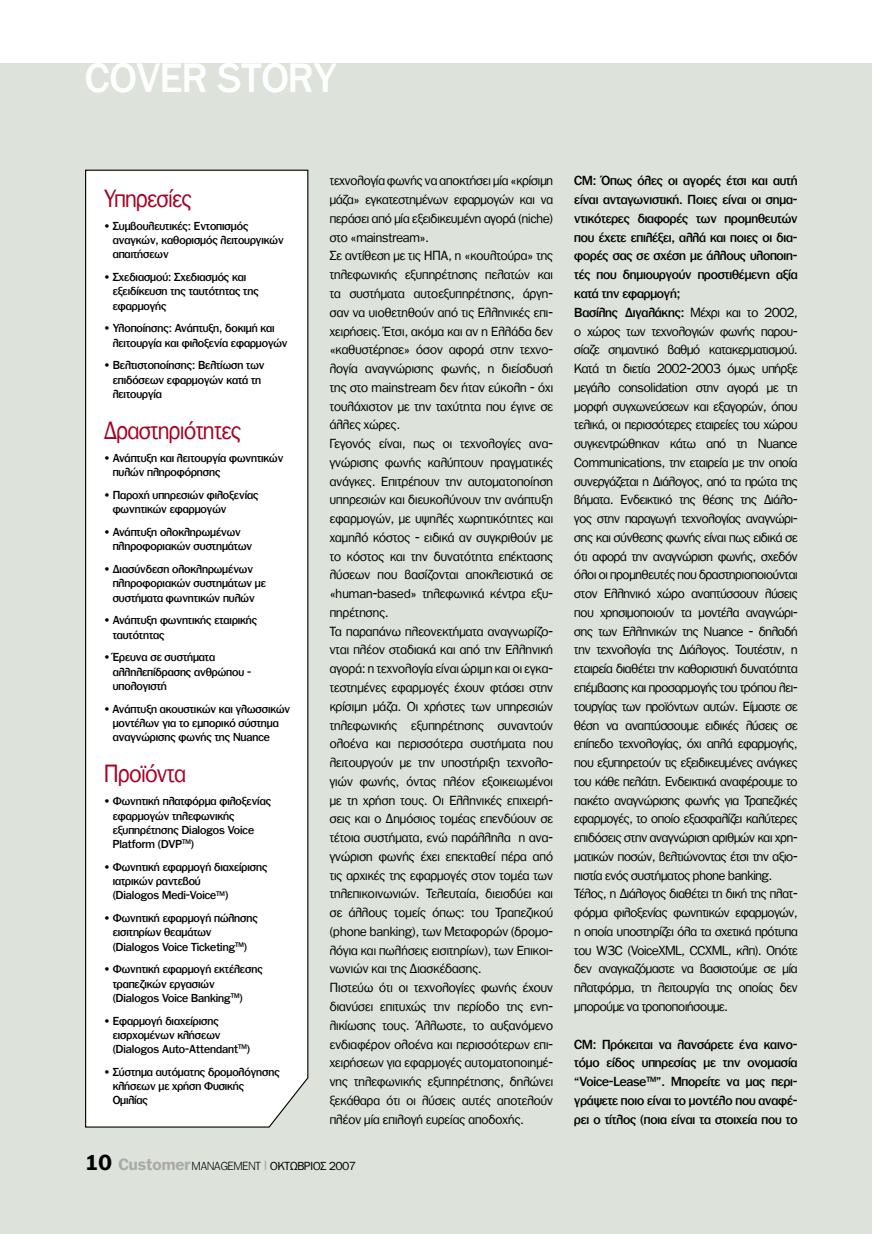
<style>
.page{position:relative;width:872px;height:1234px;background:#fff}
.page>*{position:absolute;margin:0;border:0;box-sizing:border-box;transform-origin:0 0}
.LEZANTES{font:500 39.6px "PF Franklin Gothic";color:#fff}
.C_BOX_TITLE{font:24px "PF Franklin Gothic";letter-spacing:-.005em;color:#a80023;scale:.92 1}
.t1{font:700 21px "PF Franklin Gothic";color:#000}
.C_TEXT{font:12.75px/18.8px "PF Franklin Gothic";letter-spacing:.01em;color:#000;text-align:justify}
.C_TEXT-2{font:500 12.75px/18.8px "PF Franklin Gothic";letter-spacing:-.01em;color:#000;text-align:justify}
.C_TEXT_BOX{font:500 11.25px/14.2px "PF Franklin Gothic";letter-spacing:-.005em;color:#000}
.t2{font:11.25px "PF Franklin Gothic";color:#000}
.s1{font-weight:700;font-size:21px}
.s2{font-weight:700;font-size:15.75px;color:#aaa}
.s3{font-weight:300}
.s4{font-weight:700;color:#aaa}
.s5{font-weight:500}
</style>
<div class="page">
<div style="left:0;top:64px;width:872px;height:1169px;background:#dde2db"></div>
<div style="left:85px;top:169px;width:224px;height:958px;background:#fff"></div>
<p class="LEZANTES" style="left:85px;top:55px;width:253px">COVER STORY</p>
<p class="C_BOX_TITLE" style="left:104px;top:185px;width:97px">Υπηρεσίες</p>
<p class="C_TEXT_BOX" style="left:113px;top:218px;width:172px;text-indent:-9px">• Συµβουλευτικές: Εντοπισµός αναγκών, καθορισµός λειτουργικών απαιτήσεων</p>
<p class="C_TEXT_BOX" style="left:113px;top:270px;width:148px;text-indent:-9px">• Σχεδιασµού: Σχεδιασµός και εξειδίκευση της ταυτότητας της εφαρµογής</p>
<p class="C_TEXT_BOX" style="left:113px;top:321px;width:176px;text-indent:-9px">• Υλοποίησης: Ανάπτυξη, δοκιµή και λειτουργία και φιλοξενία εφαρµογών</p>
<p class="C_TEXT_BOX" style="left:113px;top:358px;width:153px;text-indent:-9px">• Βελτιστοποίησης: Βελτίωση των επιδόσεων εφαρµογών κατά τη λειτουργία</p>
<p class="C_BOX_TITLE" style="left:104px;top:417px;width:150px">Δραστηριότητες</p>
<p class="C_TEXT_BOX" style="left:113px;top:450px;width:172px;text-indent:-9px">• Ανάπτυξη και λειτουργία φωνητικών πυλών πληροφόρησης</p>
<p class="C_TEXT_BOX" style="left:113px;top:487px;width:147px;text-indent:-9px">• Παροχή υπηρεσιών φιλοξενίας φωνητικών εφαρµογών</p>
<p class="C_TEXT_BOX" style="left:113px;top:524px;width:141px;text-indent:-9px">• Ανάπτυξη ολοκληρωµένων πληροφοριακών συστηµάτων</p>
<p class="C_TEXT_BOX" style="left:113px;top:561px;width:155px;text-indent:-9px">• Διασύνδεση ολοκληρωµένων πληροφοριακών συστηµάτων µε συστήµατα φωνητικών πυλών</p>
<p class="C_TEXT_BOX" style="left:113px;top:613px;width:146px;text-indent:-9px">• Ανάπτυξη φωνητικής εταιρικής ταυτότητας</p>
<p class="C_TEXT_BOX" style="left:113px;top:650px;width:140px;text-indent:-9px">• Έρευνα σε συστήµατα αλληλεπίδρασης ανθρώπου - υπολογιστή</p>
<p class="C_TEXT_BOX" style="left:113px;top:701px;width:179px;text-indent:-9px">• Ανάπτυξη ακουστικών και γλωσσικών µοντέλων για το εµπορικό σύστηµα αναγνώρισης φωνής της Nuance</p>
<p class="C_BOX_TITLE" style="left:104px;top:760px;width:90px">Προϊόντα</p>
<p class="C_TEXT_BOX" style="left:113px;top:793px;width:160px;text-indent:-9px">• Φωνητική πλατφόρµα φιλοξενίας εφαρµογών τηλεφωνικής εξυπηρέτησης Dialogos Voice<br>Platform (DVP<sup>TM</sup>)</p>
<p class="C_TEXT_BOX" style="left:113px;top:859px;width:156px;text-indent:-9px">• Φωνητική εφαρµογή διαχείρισης ιατρικών ραντεβού<br>(Dialogos Medi-Voice<sup>TM</sup>)</p>
<p class="C_TEXT_BOX" style="left:113px;top:910px;width:147px;text-indent:-9px">• Φωνητική εφαρµογή πώλησης εισιτηρίων θεαµάτων (Dialogos Voice Ticketing<sup>TM</sup>)</p>
<p class="C_TEXT_BOX" style="left:113px;top:961px;width:152px;text-indent:-9px">• Φωνητική εφαρµογή εκτέλεσης τραπεζικών εργασιών (Dialogos Voice Banking<sup>TM</sup>)</p>
<p class="C_TEXT_BOX" style="left:113px;top:1013px;width:139px;text-indent:-9px">• Εφαρµογή διαχείρισης εισρχοµένων κλήσεων (Dialogos Auto-Attendant<sup>TM</sup>)</p>
<p class="C_TEXT_BOX" style="left:113px;top:1064px;width:168px;text-indent:-9px">• Σύστηµα αυτόµατης δροµολόγησης κλήσεων µε χρήση Φυσικής<br>Οµιλίας</p>
<p class="C_TEXT" style="left:330px;top:171px;width:225px">τεχνολογία φωνής να αποκτήσει µία «κρίσιµη µάζα» εγκατεστηµένων εφαρµογών και να περάσει από µία εξειδικευµένη αγορά (niche) στο «mainstream».</p>
<p class="C_TEXT" style="left:330px;top:246px;width:225px">Σε αντίθεση µε τις ΗΠΑ, η «κουλτούρα» της τηλεφωνικής εξυπηρέτησης πελατών και τα συστήµατα αυτοεξυπηρέτησης, άργη&shy;σαν να υιοθετηθούν από τις Ελληνικές επι&shy;χειρήσεις. Έτσι, ακόµα και αν η Ελλάδα δεν «καθυστέρησε» όσον αφορά στην τεχνο&shy;λογία αναγνώρισης φωνής, η διείσδυσή της στο mainstream δεν ήταν εύκολη - όχι τουλάχιστον µε την ταχύτητα που έγινε σε άλλες χώρες.</p>
<p class="C_TEXT" style="left:330px;top:434px;width:225px">Γεγονός είναι, πως οι τεχνολογίες ανα&shy;γνώρισης φωνής καλύπτουν πραγµατικές ανάγκες. Επιτρέπουν την αυτοµατοποίηση υπηρεσιών και διευκολύνουν την ανάπτυξη εφαρµογών, µε υψηλές χωρητικότητες και χαµηλό κόστος - ειδικά αν συγκριθούν µε το κόστος και την δυνατότητα επέκτασης λύσεων που βασίζονται αποκλειστικά σε «human-based» τηλεφωνικά κέντρα εξυ&shy;πηρέτησης.</p>
<p class="C_TEXT" style="left:330px;top:621px;width:225px">Τα παραπάνω πλεονεκτήµατα αναγνωρίζο&shy;νται πλέον σταδιακά και από την Ελληνική αγορά: η τεχνολογία είναι ώριµη και οι εγκα&shy;τεστηµένες εφαρµογές έχουν φτάσει στην κρίσιµη µάζα. Οι χρήστες των υπηρεσιών τηλεφωνικής εξυπηρέτησης συναντούν ολοένα και περισσότερα συστήµατα που λειτουργούν µε την υποστήριξη τεχνολο&shy;γιών φωνής, όντας πλέον εξοικειωµένοι µε τη χρήση τους. Οι Ελληνικές επιχειρή&shy;σεις και ο Δηµόσιος τοµέας επενδύουν σε τέτοια συστήµατα, ενώ παράλληλα η ανα&shy;γνώριση φωνής έχει επεκταθεί πέρα από τις αρχικές της εφαρµογές στον τοµέα των τηλεπικοινωνιών. Τελευταία, διεισδύει και σε άλλους τοµείς όπως: του Τραπεζικού (phone banking), των Μεταφορών (δροµο&shy;λόγια και πωλήσεις εισιτηρίων), των Επικοι&shy;νωνιών και της Διασκέδασης.</p>
<p class="C_TEXT" style="left:330px;top:978px;width:225px">Πιστεύω ότι οι τεχνολογίες φωνής έχουν διανύσει επιτυχώς την περίοδο της ενη&shy;λικίωσης τους. Άλλωστε, το αυξανόµενο ενδιαφέρον ολοένα και περισσότερων επι&shy;χειρήσεων για εφαρµογές αυτοµατοποιηµέ&shy;νης τηλεφωνικής εξυπηρέτησης, δηλώνει ξεκάθαρα ότι οι λύσεις αυτές αποτελούν πλέον µία επιλογή ευρείας αποδοχής.</p>
<p class="t1" style="left:85px;top:1149px;width:15px">2</p>
<p class="t2" style="left:270px;top:1159px;width:74px">ΜΑΡΤΙΟΣ 2007</p>
<p class="t2" style="left:85px;top:1159px;width:272px"><span class="s1">10</span> <span class="s2">Customer</span> <span class="s3">MANAGEMENT</span> <span class="s4">|</span> OKTΩΒΡΙΟΣ 2007</p>
<p class="C_TEXT-2" style="left:574px;top:171px;width:225px">CM: Όπως όλες οι αγορές έτσι και αυτή είναι ανταγωνιστική. Ποιες είναι οι σηµα&shy;ντικότερες διαφορές των προµηθευτών που έχετε επιλέξει, αλλά και ποιες οι δια&shy;φορές σας σε σχέση µε άλλους υλοποιη&shy;τές που δηµιουργούν προστιθέµενη αξία κατά την εφαρµογή;</p>
<p class="C_TEXT" style="left:574px;top:303px;width:225px"><span class="s5">Βασίλης Διγαλάκης:</span> Μέχρι και το 2002, ο χώρος των τεχνολογιών φωνής παρου&shy;σίαζε σηµαντικό βαθµό κατακερµατισµού.<br>Κατά τη διετία 2002-2003 όµως υπήρξε µεγάλο consolidation στην αγορά µε τη µορφή συγχωνεύσεων και εξαγορών, όπου τελικά, οι περισσότερες εταιρείες του χώρου συγκεντρώθηκαν κάτω από τη Nuance Communications, την εταιρεία µε την οποία συνεργάζεται η Διάλογος, από τα πρώτα της βήµατα. Ενδεικτικό της θέσης της Διάλο&shy;γος στην παραγωγή τεχνολογίας αναγνώρι&shy;σης και σύνθεσης φωνής είναι πως ειδικά σε ότι αφορά την αναγνώριση φωνής, σχεδόν όλοι οι προµηθευτές που δραστηριοποιούνται στον Ελληνικό χώρο αναπτύσσουν λύσεις που χρησιµοποιούν τα µοντέλα αναγνώρι&shy;σης των Ελληνικών της Nuance - δηλαδή την τεχνολογία της Διάλογος. Τουτέστιν, η εταιρεία διαθέτει την καθοριστική δυνατότητα επέµβασης και προσαρµογής του τρόπου λει&shy;τουργίας των προϊόντων αυτών. Είµαστε σε θέση να αναπτύσσουµε ειδικές λύσεις σε επίπεδο τεχνολογίας, όχι απλά εφαρµογής, που εξυπηρετούν τις εξειδικευµένες ανάγκες του κάθε πελάτη. Ενδεικτικά αναφέρουµε το πακέτο αναγνώρισης φωνής για Τραπεζικές εφαρµογές, το οποίο εξασφαλίζει καλύτερες επιδόσεις στην αναγνώριση αριθµών και χρη&shy;µατικών ποσών, βελτιώνοντας έτσι την αξιο&shy;πιστία ενός συστήµατος phone banking.</p>
<p class="C_TEXT" style="left:574px;top:884px;width:225px">Τέλος, η Διάλογος διαθέτει τη δική της πλατ&shy;φόρµα φιλοξενίας φωνητικών εφαρµογών, η οποία υποστηρίζει όλα τα σχετικά πρότυπα του W3C (VoiceXML, CCXML, κλπ). Οπότε δεν αναγκαζόµαστε να βασιστούµε σε µία πλατφόρµα, τη λειτουργία της οποίας δεν µπορούµε να τροποποιήσουµε.</p>
<p class="C_TEXT-2" style="left:574px;top:1034px;width:225px">CM: Πρόκειται να λανσάρετε ένα καινο&shy;τόµο είδος υπηρεσίας µε την ονοµασία “Voice-Lease<sup>TM</sup>”. Μπορείτε να µας περι&shy;γράψετε ποιο είναι το µοντέλο που αναφέ&shy;ρει ο τίτλος (ποια είναι τα στοιχεία που το</p>
</div>
